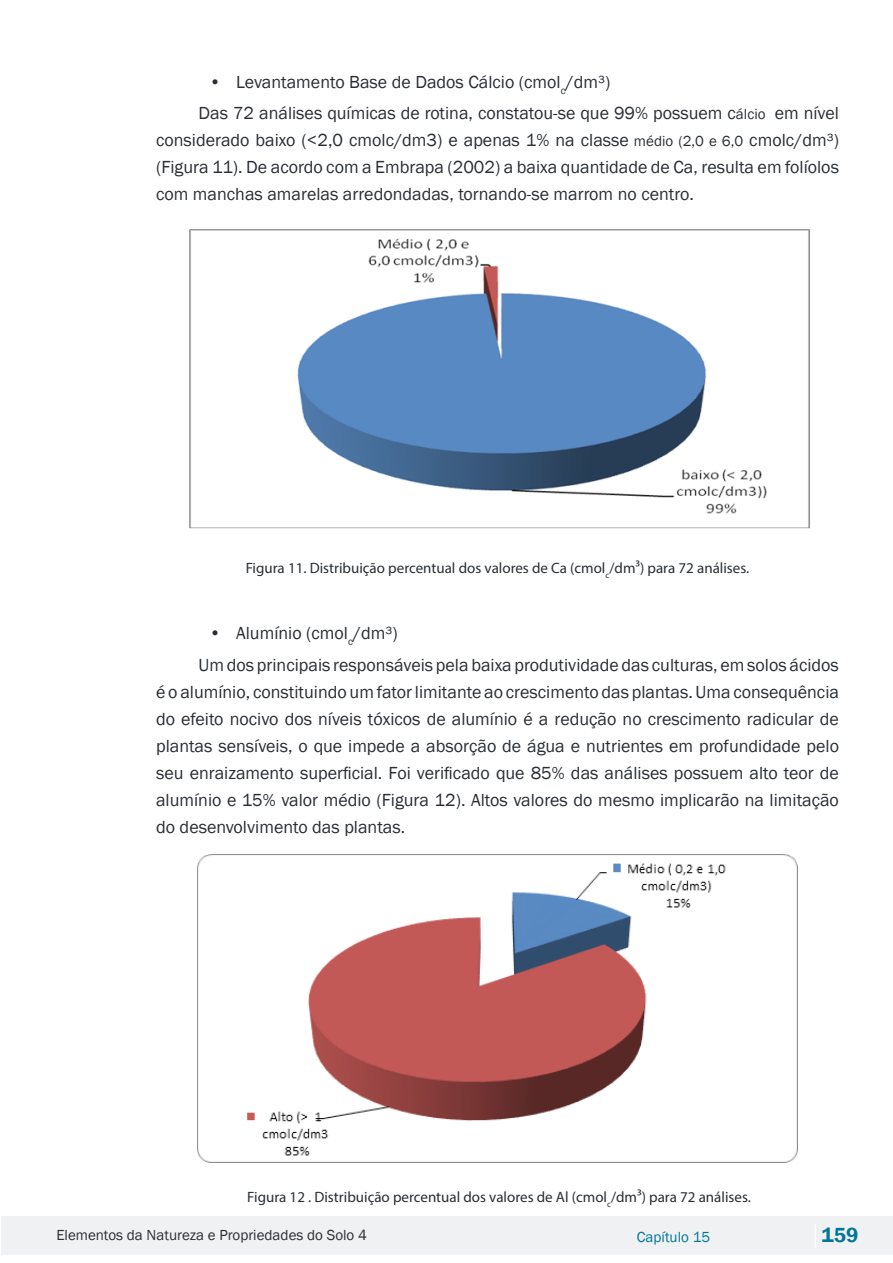
<style>
.page{position:relative;width:893px;height:1263px;background:#fff}
.page>*{position:absolute;margin:0;border:0;box-sizing:border-box;transform-origin:0 0}
.t1{font:600 21px "Franklin Gothic";color:#007699}
.t2{font:18px/27px "Franklin Gothic";color:#282e34}
.t3{font:15px "Myriad Pro";color:#282e34}
.t4{font:15px "Franklin Gothic";color:#282e34}
.t5{font:15px "Franklin Gothic";color:#007699}
.s1{font-size:15px}
</style>
<div class="page">
<div style="left:1px;top:1216px;width:891px;height:38px;background:#f0f1f2"></div>
<svg style="left:815px;top:1224px;width:1px;height:24px"></svg>
<img style="left:189px;top:229px;width:621px;height:300px">
<img style="left:197px;top:854px;width:601px;height:309px">
<p class="t2" style="left:199px;top:67px;width:642px;line-height:31.2px;text-indent:11px">• Levantamento Base de Dados Cálcio (cmol<sub>c</sub>/dm³)<br>Das 72 análises químicas de rotina, constatou-se que 99% possuem c<span class="s1">álcio</span> em nível</p>
<p class="t2" style="left:156px;top:127px;width:684px;text-align:justify">considerado baixo (&lt;2,0 cmolc/dm3) e apenas 1% na classe <span class="s1">médio (2,0 e 6,0</span> cmolc/dm³) (Figura 11). De acordo com a Embrapa (2002) a baixa quantidade de Ca, resulta em folíolos com manchas amarelas arredondadas, tornando-se marrom no centro.</p>
<p class="t3" style="left:246px;top:559px;width:505px">Figura 11. Distribuição percentual dos valores de Ca (cmol<sub>c</sub>/dm³) para 72 análises.</p>
<p class="t2" style="left:199px;top:618px;width:642px;line-height:31.2px;text-indent:11px">• Alumínio (cmol<sub>c</sub>/dm³)<br>Um dos principais responsáveis pela baixa produtividade das culturas, em solos ácidos</p>
<p class="t2" style="left:156px;top:678px;width:684px;text-align:justify">é o alumínio, constituindo um fator limitante ao crescimento das plantas. Uma consequência do efeito nocivo dos níveis tóxicos de alumínio é a redução no crescimento radicular de plantas sensíveis, o que impede a absorção de água e nutrientes em profundidade pelo seu enraizamento superficial. Foi verificado que 85% das análises possuem alto teor de alumínio e 15% valor médio (Figura 12). Altos valores do mesmo implicarão na limitação do desenvolvimento das plantas.</p>
<p class="t3" style="left:247px;top:1187px;width:505px">Figura 12 . Distribuição percentual dos valores de Al (cmol<sub>c</sub>/dm³) para 72 análises.</p>
<p class="t4" style="left:56px;top:1226px;width:312px">Elementos da Natureza e Propriedades do Solo 4</p>
<p class="t5" style="left:637px;top:1228px;width:75px">Capítulo 15</p>
<p class="t1" style="left:821px;top:1222px;width:39px">159</p>
</div>
